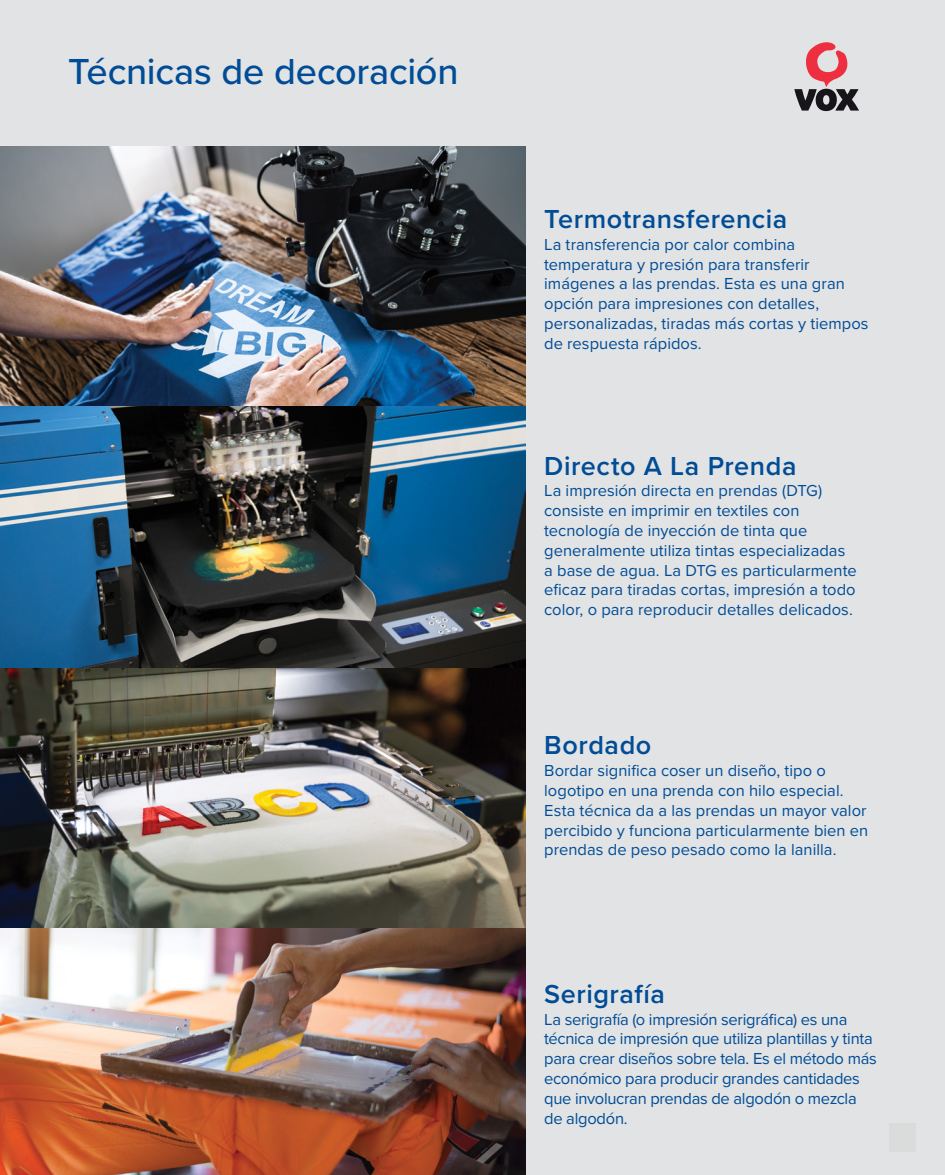
<style>
.page{position:relative;width:945px;height:1175px;background:#fff}
.page>*{position:absolute;margin:0;border:0;box-sizing:border-box;transform-origin:0 0}
.t1{font:500 37.5px "Proxima Nova";letter-spacing:-.005em;color:#004c96}
.t2{font:600 27px "Proxima Nova";letter-spacing:.02em;color:#004c96}
.t3{font:16.5px/19.8px "Proxima Nova";color:#004c96}
</style>
<div class="page">
<div style="left:0;top:0;width:945px;height:1174px;background:#e2e3e4"></div>
<img style="left:0;top:146px;width:526px;height:1028px">
<svg style="left:794px;top:42px;width:65px;height:69px"></svg>
<div style="left:889px;top:1123px;width:26px;height:29px;background:#d9dcdb"></div>
<h1 class="t1" style="left:68px;top:43px;width:392px">Técnicas de decoración</h1>
<h2 class="t2" style="left:544px;top:199px;width:245px">Termotransferencia</h2>
<p class="t3" style="left:544px;top:234px;width:326px">La transferencia por calor combina temperatura y presión para transferir imágenes a las prendas. Esta es una gran opción para impresiones con detalles, personalizadas, tiradas más cortas y tiempos de respuesta rápidos.</p>
<h2 class="t2" style="left:544px;top:445px;width:254px">Directo A La Prenda</h2>
<p class="t3" style="left:544px;top:480px;width:314px">La impresión directa en prendas (DTG) consiste en imprimir en textiles con tecnología de inyección de tinta que generalmente utiliza tintas especializadas a base de agua. La DTG es particularmente eficaz para tiradas cortas, impresión a todo color, o para reproducir detalles delicados.</p>
<h2 class="t2" style="left:544px;top:725px;width:109px">Bordado</h2>
<p class="t3" style="left:544px;top:760px;width:326px">Bordar significa coser un diseño, tipo o logotipo en una prenda con hilo especial.<br>Esta técnica da a las prendas un mayor valor percibido y funciona particularmente bien en prendas de peso pesado como la lanilla.</p>
<h2 class="t2" style="left:544px;top:973px;width:122px">Serigrafía</h2>
<p class="t3" style="left:544px;top:1008px;width:334px">La serigrafía (o impresión serigráfica) es una técnica de impresión que utiliza plantillas y tinta para crear diseños sobre tela. Es el método más económico para producir grandes cantidades que involucran prendas de algodón o mezcla de algodón.</p>
</div>
